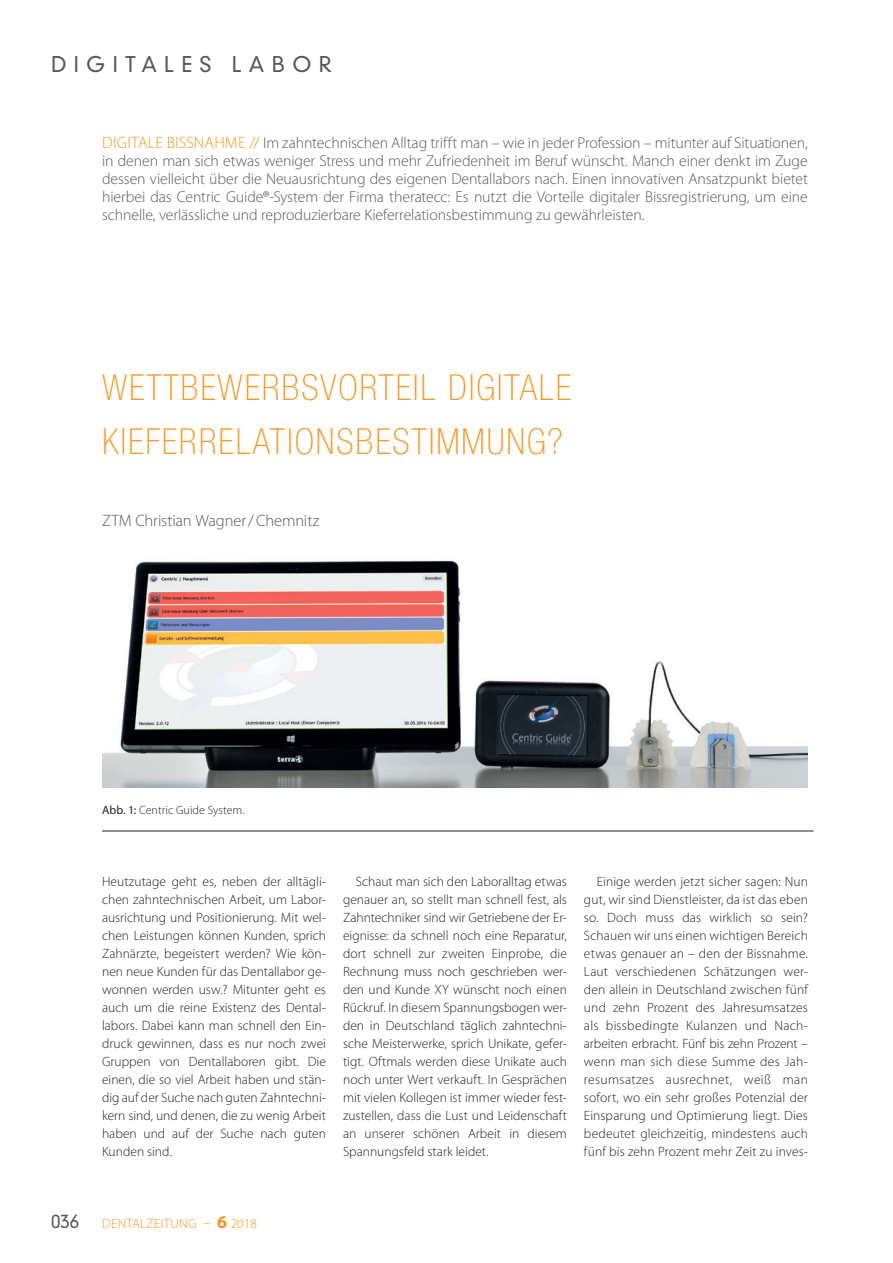
<style>
.page{position:relative;width:893px;height:1263px;background:#fff}
.page>*{position:absolute;margin:0;border:0;box-sizing:border-box;transform-origin:0 0}
.Headline{font:100 condensed 36px/54px "Helvetica Neue";letter-spacing:.05em;color:#f79927}
.t1{font:300 21px "DIN Neuzeit Grotesk";letter-spacing:.35em;color:#57585a}
.Pagenumber{font:300 18px "DIN Neuzeit Grotesk";color:#57585a}
.Author{font:300 16.5px "Myriad Pro";letter-spacing:-.01em;color:#57585a}
.Teaser{font:300 15.75px/18px "Myriad Pro";letter-spacing:-.005em;color:#57585a;text-align:justify}
.Content{font:300 13.5px/18px "Myriad Pro";letter-spacing:.005em;color:#231f20;text-align:justify}
.Content_1stSection{font:300 13.5px/18px "Myriad Pro";color:#231f20;text-align:justify}
.t2{font:300 13.5px "Myriad Pro";letter-spacing:.02em;color:#f7951d}
.Caption_Line_down{font:300 12px "Myriad Pro";letter-spacing:.005em;color:#231f20}
.s1{font-size:16.5px;color:#f7951d}
.s2{font-size:17.25px}
.s3{font-weight:400}
.s4{font-weight:700;font-size:18px}
</style>
<div class="page">
<img style="left:102px;top:560px;width:706px;height:227px">
<hr style="left:102px;top:831px;width:712px;height:1px;background:#231f20">
<h2 class="t1" style="left:51px;top:52px;width:282px">DIGITALES LABOR</h2>
<p class="Teaser" style="left:102px;top:133px;width:707px"><span class="s1">DIGITALE BISSNAHME //</span> Im zahntechnischen Alltag trifft man – wie in jeder Profession – mitunter auf Situationen, in denen man sich etwas weniger Stress und mehr Zufriedenheit im Beruf wünscht. Manch einer denkt im Zuge dessen vielleicht über die Neuausrichtung des eigenen Dentallabors nach. Einen innovativen Ansatzpunkt bietet hierbei das Centric Guide<span class="s2">®</span>-System der Firma theratecc: Es nutzt die Vorteile digitaler Bissregistrierung, um eine schnelle, verlässliche und reproduzierbare Kieferrelationsbestimmung zu gewährleisten.</p>
<p class="Headline" style="left:102px;top:360px;width:471px">WETTBEWERBSVORTEIL DIGITALE<br>KIEFERRELATIONSBESTIMMUNG?</p>
<p class="Author" style="left:102px;top:510px;width:219px">ZTM Christian Wagner/Chemnitz</p>
<p class="Caption_Line_down" style="left:102px;top:802px;width:144px"><span class="s3">Abb. 1:</span> Centric Guide System.</p>
<p class="Content_1stSection" style="left:102px;top:872px;width:225px">Heutzutage geht es, neben der alltägli&shy;chen zahntechnischen Arbeit, um Labor&shy;ausrichtung und Positionierung. Mit wel&shy;chen Leistungen können Kunden, sprich Zahnärzte, begeistert werden? Wie kön&shy;nen neue Kunden für das Dentallabor ge&shy;wonnen werden usw.? Mitunter geht es auch um die reine Existenz des Dental&shy;labors. Dabei kann man schnell den Ein&shy;druck gewinnen, dass es nur noch zwei Gruppen von Dentallaboren gibt. Die einen, die so viel Arbeit haben und stän&shy;dig auf der Suche nach guten Zahntechni&shy;kern sind, und denen, die zu wenig Arbeit haben und auf der Suche nach guten Kunden sind.</p>
<p class="Content" style="left:343px;top:872px;width:225px;text-indent:13px">Schaut man sich den Laboralltag etwas genauer an, so stellt man schnell fest, als Zahntechniker sind wir Getriebene der Er&shy;eignisse: da schnell noch eine Reparatur, dort schnell zur zweiten Einprobe, die Rechnung muss noch geschrieben wer&shy;den und Kunde XY wünscht noch einen Rückruf. In diesem Spannungsbogen wer&shy;den in Deutschland täglich zahntechni&shy;sche Meisterwerke, sprich Unikate, gefer&shy;tigt. Oftmals werden diese Unikate auch noch unter Wert verkauft. In Gesprächen mit vielen Kollegen ist immer wieder fest&shy;zustellen, dass die Lust und Leidenschaft an unserer schönen Arbeit in diesem Spannungsfeld stark leidet.</p>
<p class="Content" style="left:584px;top:872px;width:225px;text-indent:13px">Einige werden jetzt sicher sagen: Nun gut, wir sind Dienstleister, da ist das eben so. Doch muss das wirklich so sein?<br>Schauen wir uns einen wichtigen Bereich etwas genauer an – den der Bissnahme.<br>Laut verschiedenen Schätzungen wer&shy;den allein in Deutschland zwischen fünf und zehn Prozent des Jahresumsatzes als bissbedingte Kulanzen und Nach&shy;arbeiten erbracht. Fünf bis zehn Prozent – wenn man sich diese Summe des Jah&shy;resumsatzes ausrechnet, weiß man sofort, wo ein sehr großes Potenzial der Einsparung und Optimierung liegt. Dies bedeutet gleichzeitig, mindestens auch fünf bis zehn Prozent mehr Zeit zu inves-</p>
<p class="Pagenumber" style="left:51px;top:1210px;width:30px">036</p>
<p class="t2" style="left:102px;top:1215px;width:156px">DENTALZEITUNG – <span class="s4">6</span> 2018</p>
</div>
